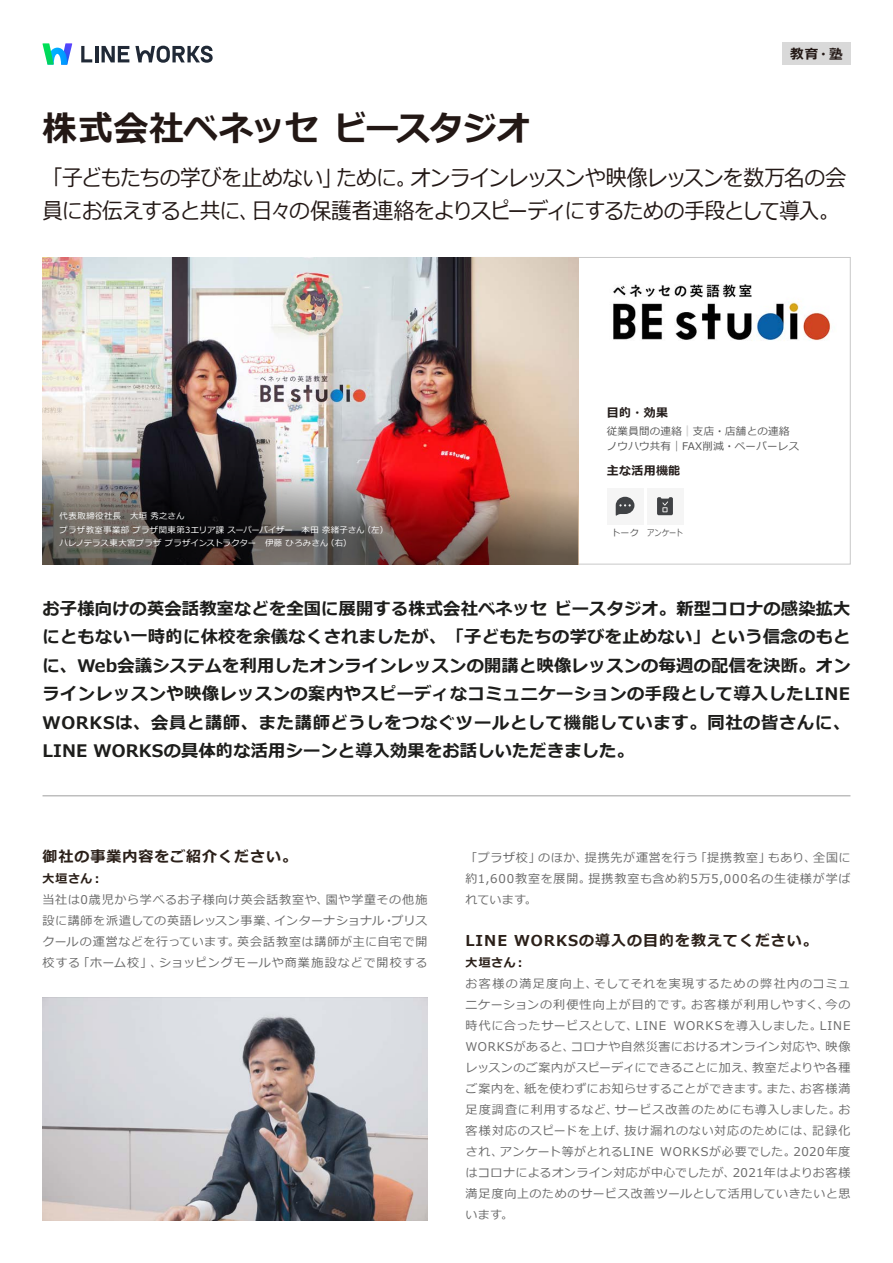
<style>
.page{position:relative;width:893px;height:1263px;background:#fff}
.page>*{position:absolute;margin:0;border:0;box-sizing:border-box;transform-origin:0 0}
.t1{font:700 34.5px "Meiryo";letter-spacing:-.015em;color:#231815}
.t2{font:22.5px/33px "Meiryo";letter-spacing:-.04em;color:#231815;scale:.92 1}
.t3{font:700 17.25px/28.5px "Meiryo";letter-spacing:.01em;color:#1d1d1b;text-align:justify}
.t4{font:700 15px "Meiryo";letter-spacing:.065em;color:#2b2019}
.t5{font:700 13.5px "Meiryo";color:#231815}
.t6{font:12px/21px "Meiryo";letter-spacing:.05em;color:#6a6a6a}
.t7{font:12px/21px "Meiryo";letter-spacing:.03em;color:#6a6a6a}
.t8{font:12px "Meiryo";letter-spacing:.025em;color:#6a6a6a}
.t9{font:12px "Meiryo";letter-spacing:.075em;color:#6a6a6a}
.t10{font:12px "Meiryo";letter-spacing:.07em;color:#6a6a6a}
.t11{font:12px "Meiryo";letter-spacing:.085em;color:#6a6a6a}
.t12{font:700 12px "Meiryo";letter-spacing:.025em;color:#251e1c}
.t13{font:700 12px "Meiryo";letter-spacing:.045em;color:#2b2019}
.t14{font:12px "Meiryo";letter-spacing:.005em;color:#6a6a6a}
.t15{font:12px "Meiryo";letter-spacing:.115em;color:#6a6a6a}
.t16{font:10.5px/15px "Meiryo";letter-spacing:.025em;color:#585858}
.t17{font:9px "Meiryo";letter-spacing:.025em;color:#585858;scale:.8 1}
.t18{font:9px "Meiryo";letter-spacing:.025em;color:#585858}
.t19{font:8.4px/13.5px "Meiryo";letter-spacing:.035em;color:#fff}
.s1{font-size:10.05px;color:#dcdcdc}
</style>
<div class="page">
<svg style="left:42px;top:43px;width:30px;height:22px"></svg>
<svg style="left:81px;top:46px;width:11px;height:16px"></svg>
<hr style="left:95px;top:46px;width:4px;height:16px;background:#202936">
<svg style="left:102px;top:46px;width:27px;height:16px"></svg>
<svg style="left:135px;top:46px;width:78px;height:17px"></svg>
<img style="left:43px;top:257px;width:535px;height:167px">
<div style="left:782px;top:43px;width:68px;height:22px;background:#d9d9d9"></div>
<img style="left:613px;top:284px;width:218px;height:57px">
<hr style="left:43px;top:795px;width:807px;height:1px;background:#9e9e9e">
<img style="left:43px;top:997px;width:384px;height:223px">
<div style="left:607px;top:488px;width:36px;height:36px;background:#f5f5f5"></div>
<svg style="left:616px;top:497px;width:18px;height:19px"></svg>
<div style="left:647px;top:488px;width:36px;height:36px;background:#f5f5f5"></div>
<svg style="left:657px;top:497px;width:16px;height:18px"></svg>
<img style="left:43px;top:424px;width:535px;height:140px">
<p class="t5" style="left:790px;top:44px;width:54px">教育・塾</p>
<h1 class="t1" style="left:43px;top:104px;width:490px">株式会社ベネッセビースタジオ</h1>
<h2 class="t2" style="left:410px;top:162px;width:475px">オンラインレッスンや映像レッスンを数万名の会</h2>
<h2 class="t2" style="left:252px;top:162px;width:640px;text-indent:-209px">「子どもたちの学びを止めない」<br>日々の保護者連絡をよりスピーディにするための手段として導入。</h2>
<h2 class="t2" style="left:336px;top:162px;width:89px">ために。</h2>
<h2 class="t2" style="left:43px;top:195px;width:237px">員にお伝えすると共に、</h2>
<p class="t19" style="left:60px;top:510px;width:126px">代表取締役社長　大垣秀之さん</p>
<p class="t19" style="left:326px;top:523px;width:40px;text-indent:-267px">プラザ教室事業部プラザ関東第3エリア課スーパーバイザー　本田奈緒子さん（右(</p>
<p class="t19" style="left:363px;top:523px;width:27px">（左(</p>
<p class="t19" style="left:60px;top:537px;width:270px">ハレノテラス東大宮プラザプラザインストラクター　伊藤ひろみさん</p>
<p class="t12" style="left:607px;top:404px;width:63px">目的・効果</p>
<p class="t16" style="left:607px;top:424px;width:194px">従業員間の連絡<span class="s1">｜</span>支店・店舗との連絡ノウハウ共有｜FAX削減・ペーパーレス</p>
<p class="t12" style="left:607px;top:462px;width:75px">主な活用機能</p>
<p class="t18" style="left:611px;top:526px;width:29px">トーク</p>
<p class="t17" style="left:647px;top:526px;width:46px">アンケート</p>
<p class="t3" style="left:43px;top:595px;width:809px">お子様向けの英会話教室などを全国に展開する株式会社ベネッセビースタジオ。新型コロナの感染拡大にともない一時的に休校を余儀なくされましたが、「子どもたちの学びを止めない」という信念のもとに、Web会議システムを利用したオンラインレッスンの開講と映像レッスンの毎週の配信を決断。オンラインレッスンや映像レッスンの案内やスピーディなコミュニケーションの手段として導入したLINE WORKSは、会員と講師、また講師どうしをつなぐツールとして機能しています。同社の皆さんに、LINE WORKSの具体的な活用シーンと導入効果をお話しいただきました。</p>
<p class="t4" style="left:43px;top:846px;width:256px">御社の事業内容をご紹介ください。</p>
<p class="t13" style="left:43px;top:870px;width:62px">大垣さん：</p>
<p class="t6" style="left:43px;top:890px;width:288px">当社は0歳児から学べるお子様向け英会話教室や、</p>
<p class="t6" style="left:326px;top:890px;width:103px">園や学童その他施</p>
<p class="t6" style="left:391px;top:911px;width:38px">プリス</p>
<p class="t6" style="left:237px;top:911px;width:192px;text-indent:-195px">設に講師を派遣しての英語レッスン事業、<br>英会話教室は講師が主に自宅で開</p>
<p class="t14" style="left:274px;top:913px;width:122px">インターナショナル・</p>
<p class="t6" style="left:159px;top:932px;width:270px;text-indent:-117px">クールの運営などを行っています。<br>ショッピングモールや商業施設などで開校する</p>
<p class="t6" style="left:78px;top:953px;width:86px">「ホーム校」、</p>
<p class="t6" style="left:43px;top:953px;width:39px">校する</p>
<p class="t6" style="left:466px;top:848px;width:76px">「プラザ校」</p>
<p class="t6" style="left:585px;top:848px;width:115px">提携先が運営を行う</p>
<p class="t6" style="left:695px;top:848px;width:77px">「提携教室」</p>
<p class="t6" style="left:813px;top:848px;width:39px">全国に</p>
<p class="t6" style="left:768px;top:848px;width:50px">もあり、</p>
<p class="t6" style="left:538px;top:848px;width:51px">のほか、</p>
<p class="t6" style="left:588px;top:869px;width:264px">提携教室も含め約5万5,000名の生徒様が学ば</p>
<p class="t6" style="left:466px;top:869px;width:127px">約1,600教室を展開。れています。</p>
<p class="t4" style="left:514px;top:930px;width:305px">WORKSの導入の目的を教えてください。</p>
<p class="t4" style="left:466px;top:930px;width:43px">LINE</p>
<p class="t13" style="left:466px;top:954px;width:62px">大垣さん：</p>
<p class="t15" style="left:466px;top:976px;width:133px">お客様の満足度向上、</p>
<p class="t6" style="left:594px;top:974px;width:258px">そしてそれを実現するための弊社内のコミュ</p>
<p class="t9" style="left:466px;top:997px;width:229px">ニケーションの利便性向上が目的です。</p>
<p class="t11" style="left:691px;top:997px;width:140px">お客様が利用しやすく、</p>
<p class="t6" style="left:825px;top:995px;width:27px">今の</p>
<p class="t6" style="left:466px;top:1016px;width:174px">時代に合ったサービスとして、</p>
<p class="t6" style="left:635px;top:1016px;width:32px">LINE</p>
<p class="t6" style="left:673px;top:1016px;width:150px">WORKSを導入しました。</p>
<p class="t6" style="left:820px;top:1016px;width:32px">LINE</p>
<p class="t6" style="left:466px;top:1037px;width:110px">WORKSがあると、</p>
<p class="t8" style="left:571px;top:1039px;width:259px">コロナや自然災害におけるオンライン対応や、</p>
<p class="t6" style="left:825px;top:1037px;width:27px">映像</p>
<p class="t8" style="left:466px;top:1060px;width:291px">レッスンのご案内がスピーディにできることに加え、</p>
<p class="t6" style="left:752px;top:1058px;width:100px">教室だよりや各種</p>
<p class="t7" style="left:525px;top:1079px;width:246px">紙を使わずにお知らせすることができます。</p>
<p class="t6" style="left:466px;top:1079px;width:63px">ご案内を、</p>
<p class="t6" style="left:800px;top:1079px;width:52px">お客様満</p>
<p class="t6" style="left:766px;top:1079px;width:38px">また、</p>
<p class="t6" style="left:615px;top:1100px;width:228px">サービス改善のためにも導入しました。</p>
<p class="t10" style="left:466px;top:1102px;width:154px">足度調査に利用するなど、</p>
<p class="t6" style="left:838px;top:1100px;width:13px">お</p>
<p class="t6" style="left:466px;top:1121px;width:163px">客様対応のスピードを上げ、</p>
<p class="t6" style="left:624px;top:1121px;width:192px">抜け漏れのない対応のためには、</p>
<p class="t6" style="left:812px;top:1121px;width:40px">記録化</p>
<p class="t6" style="left:500px;top:1142px;width:155px">アンケート等がとれるLINE</p>
<p class="t6" style="left:660px;top:1142px;width:137px">WORKSが必要でした。</p>
<p class="t6" style="left:793px;top:1142px;width:59px">2020年度</p>
<p class="t6" style="left:466px;top:1142px;width:39px">され、</p>
<p class="t7" style="left:466px;top:1163px;width:386px">はコロナによるオンライン対応が中心でしたが、<br>満足度向上のためのサービス改善ツールとして活用していきたいと思います。</p>
<p class="t6" style="left:733px;top:1163px;width:119px">2021年はよりお客様</p>
</div>
